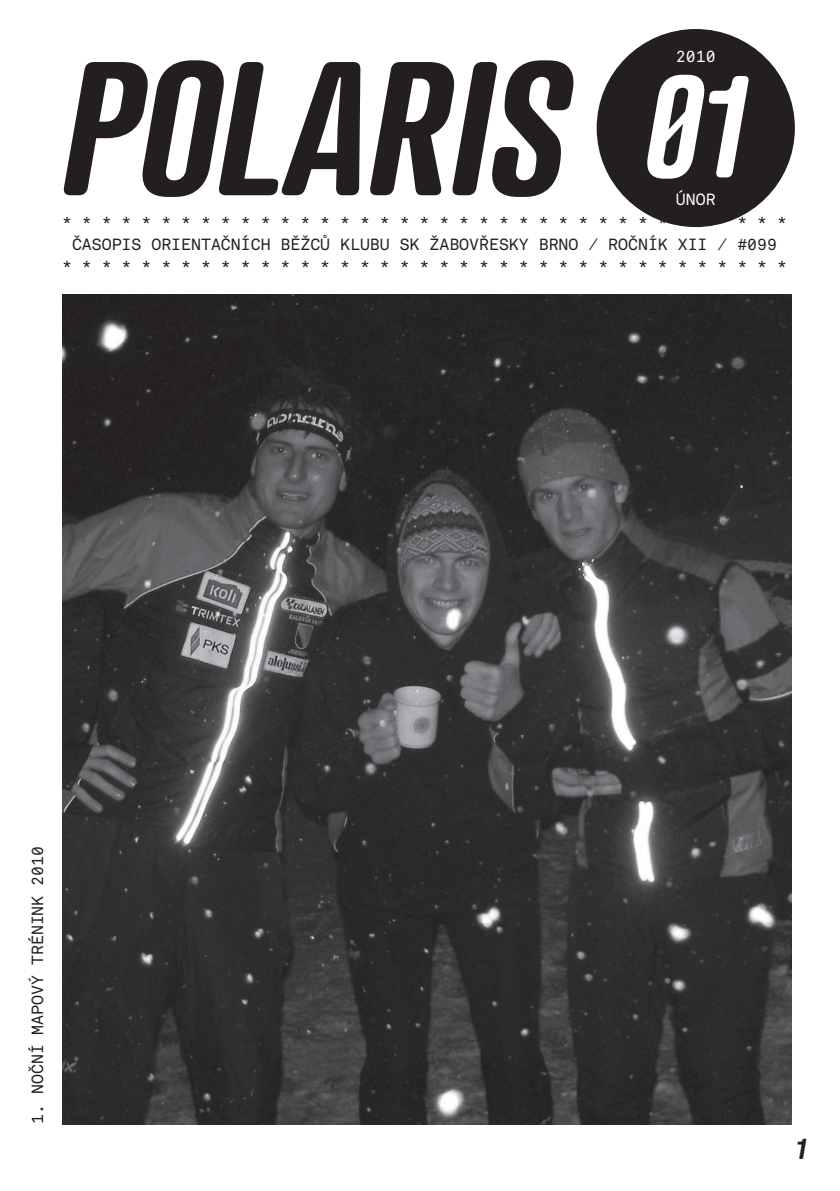
<style>
.page{position:relative;width:840px;height:1191px;background:#fff}
.page>*{position:absolute;margin:0;border:0;box-sizing:border-box;transform-origin:0 0}
.t1{font:italic 800 184px "Atrament";color:#231f20}
.t2{font:16px/22px "Akkurat Mono CE";color:#231f20;text-align:center}
.t3{font:16px "Akkurat Mono CE";color:#fff}
.s1{font-size:140px;color:#fff}
</style>
<div class="page">
<div style="left:596px;top:29px;width:198px;height:198px;background:#231f20;border-radius:50%"></div>
<img style="left:62px;top:294px;width:729px;height:831px">
<p class="t3" style="left:675px;top:46px;width:41px">2010</p>
<h1 class="t1" style="left:64px;top:25px;width:681px">POLARIS * <span class="s1">01</span></h1>
<p class="t3" style="left:675px;top:190px;width:41px">ÚNOR</p>
<p class="t2" style="left:62px;top:211px;width:726px">* * * * * * * * * * * * * * * * * * * * * * * * * * * * * * * * * * * * *<br>ČASOPIS ORIENTAČNÍCH BĚŽCŮ KLUBU SK ŽABOVŘESKY BRNO / ROČNÍK XII / #099<br>* * * * * * * * * * * * * * * * * * * * * * * * * * * * * * * * * * * * *</p>
<p class="t2" style="left:27px;top:1124px;width:279px;rotate:-90deg">1. Noční mapový trénink 2010</p>
</div>
